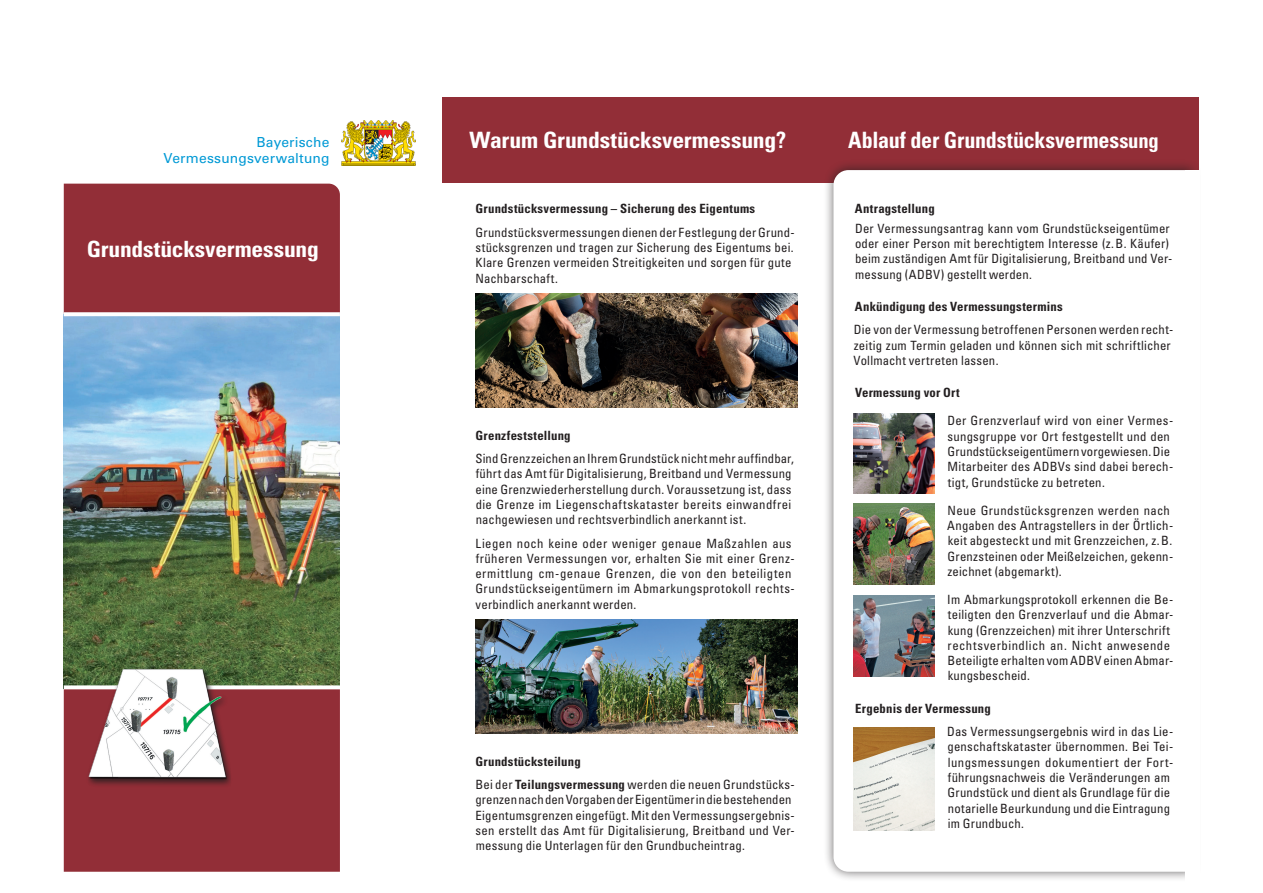
<style>
.page{position:relative;width:1263px;height:893px;background:#fff}
.page>*{position:absolute;margin:0;border:0;box-sizing:border-box;transform-origin:0 0}
.t1{font:700 condensed 22.5px "Univers LT Std";letter-spacing:-.01em;color:#fff}
.t2{font:700 condensed 22.5px "Univers LT Std";letter-spacing:-.01em;color:#fff;scale:1.05 1}
.t3{font:700 condensed 22.35px "Univers LT Std";letter-spacing:-.01em;color:#fff;scale:1.05 1}
.t4{font:13.8px/15.8px "Univers LT Std";letter-spacing:.01em;color:#0099d5;text-align:right}
.t5{font:condensed 12.75px/15.3px "Univers LT Std";letter-spacing:.015em;color:#231f20}
.t6{font:700 condensed 12.75px/23.2px "Univers LT Std";letter-spacing:.015em;color:#231f20}
.s1{font-weight:400}
.s2{font-size:21px}
</style>
<div class="page">
<div style="left:442px;top:98px;width:757px;height:85px;background:#922e37"></div>
<div style="left:64px;top:184px;width:276px;height:688px;background:#922e37"></div>
<div style="left:823px;top:160px;width:378px;height:722px;background:#231f20;opacity:.7"></div>
<svg style="left:833px;top:170px;width:352px;height:702px"></svg>
<div style="left:1185px;top:170px;width:15px;height:723px;background:#fff"></div>
<img style="left:64px;top:316px;width:276px;height:369px">
<img style="left:341px;top:121px;width:75px;height:45px">
<svg style="left:64px;top:685px;width:276px;height:4px"></svg>
<div style="left:86px;top:667px;width:147px;height:121px;background:#231f20;opacity:.6"></div>
<img style="left:89px;top:661px;width:139px;height:128px">
<svg style="left:64px;top:312px;width:276px;height:4px"></svg>
<img style="left:854px;top:413px;width:80px;height:81px">
<img style="left:854px;top:504px;width:80px;height:81px">
<img style="left:854px;top:595px;width:80px;height:81px">
<img style="left:854px;top:728px;width:80px;height:102px">
<img style="left:475px;top:293px;width:323px;height:114px">
<img style="left:475px;top:619px;width:323px;height:115px">
<p class="t4" style="left:164px;top:135px;width:167px">Bayerische<br>Vermessungsverwaltung</p>
<h1 class="t2" style="left:470px;top:126px;width:303px">Warum Grundstücksvermessung?</h1>
<p class="t6" style="left:476px;top:197px;width:281px">Grundstücksvermessung – Sicherung des Eigentums</p>
<p class="t5" style="left:475px;top:224px;width:321px">Grundstücksvermessungen dienen der Festlegung der Grund&shy;stücksgrenzen und tragen zur Sicherung des Eigentums bei.<br>Klare Grenzen vermeiden Streitigkeiten und sorgen für gute Nachbarschaft.</p>
<h2 class="t3" style="left:87px;top:235px;width:222px">Grundstücksvermessung</h2>
<p class="t6" style="left:476px;top:424px;width:97px">Grenzfeststellung</p>
<p class="t5" style="left:475px;top:451px;width:320px">Sind Grenzzeichen an Ihrem Grundstück nicht mehr auffindbar, führt das Amt für Digitalisierung, Breitband und Vermessung eine Grenzwiederherstellung durch. Voraussetzung ist, dass die Grenze im Liegenschaftskataster bereits einwandfrei nachgewiesen und rechtsverbindlich anerkannt ist.</p>
<p class="t5" style="left:475px;top:535px;width:321px">Liegen noch keine oder weniger genaue Maßzahlen aus früheren Vermessungen vor, erhalten Sie mit einer Grenz&shy;ermittlung cm-genaue Grenzen, die von den beteiligten Grundstückseigentümern im Abmarkungsprotokoll rechts&shy;verbindlich anerkannt werden.</p>
<p class="t6" style="left:475px;top:750px;width:321px">Grundstücksteilung<br><span class="s1">Bei der</span> Teilungsvermessung <span class="s1">werden die neuen Grundstücks-</span></p>
<p class="t5" style="left:475px;top:792px;width:321px">grenzen nach den Vorgaben der Eigentümer in die bestehenden Eigentumsgrenzen eingefügt. Mit den Vermessungsergebnis&shy;sen erstellt das Amt für Digitalisierung, Breitband und Ver&shy;messung die Unterlagen für den Grundbucheintrag.</p>
<h1 class="t1" style="left:848px;top:126px;width:312px">Ablauf der Grundstücksvermes<span class="s2">sung</span></h1>
<p class="t6" style="left:855px;top:197px;width:81px">Antragstellung</p>
<p class="t5" style="left:855px;top:221px;width:319px">Der Vermessungsantrag kann vom Grundstückseigentümer oder einer Person mit berechtigtem Interesse (z.B. Käufer) beim zuständigen Amt für Digitalisierung, Breitband und Ver&shy;messung (ADBV) gestellt werden.</p>
<p class="t6" style="left:855px;top:295px;width:209px">Ankündigung des Vermessungstermins</p>
<p class="t5" style="left:853px;top:322px;width:321px">Die von der Vermessung betroffenen Personen werden recht&shy;zeitig zum Termin geladen und können sich mit schriftlicher<br>Vollmacht vertreten lassen.</p>
<p class="t6" style="left:855px;top:381px;width:106px">Vermessung vor Ort</p>
<p class="t5" style="left:947px;top:413px;width:227px">Der Grenzverlauf wird von einer Vermes&shy;sungsgruppe vor Ort festgestellt und den Grundstückseigentümern vorgewiesen. Die Mitarbeiter des ADBVs sind dabei berech&shy;tigt, Grundstücke zu betreten.</p>
<p class="t5" style="left:947px;top:502px;width:228px">Neue Grundstücksgrenzen werden nach Angaben des Antragstellers in der Örtlich&shy;keit abgesteckt und mit Grenzzeichen, z.B.<br>Grenzsteinen oder Meißelzeichen, gekenn&shy;zeichnet (abgemarkt).</p>
<p class="t5" style="left:947px;top:591px;width:228px">Im Abmarkungsprotokoll erkennen die Be&shy;teiligten den Grenzverlauf und die Abmar&shy;kung (Grenzzeichen) mit ihrer Unterschrift rechtsverbindlich an. Nicht anwesende Beteiligte erhalten vom ADBV einen Abmar&shy;kungsbescheid.</p>
<p class="t6" style="left:855px;top:696px;width:137px">Ergebnis der Vermessung</p>
<p class="t5" style="left:947px;top:724px;width:228px">Das Vermessungsergebnis wird in das Lie&shy;genschaftskataster übernommen. Bei Tei&shy;lungsmessungen dokumentiert der Fort&shy;führungsnachweis die Veränderungen am Grundstück und dient als Grundlage für die notarielle Beurkundung und die Eintragung im Grundbuch.</p>
</div>
